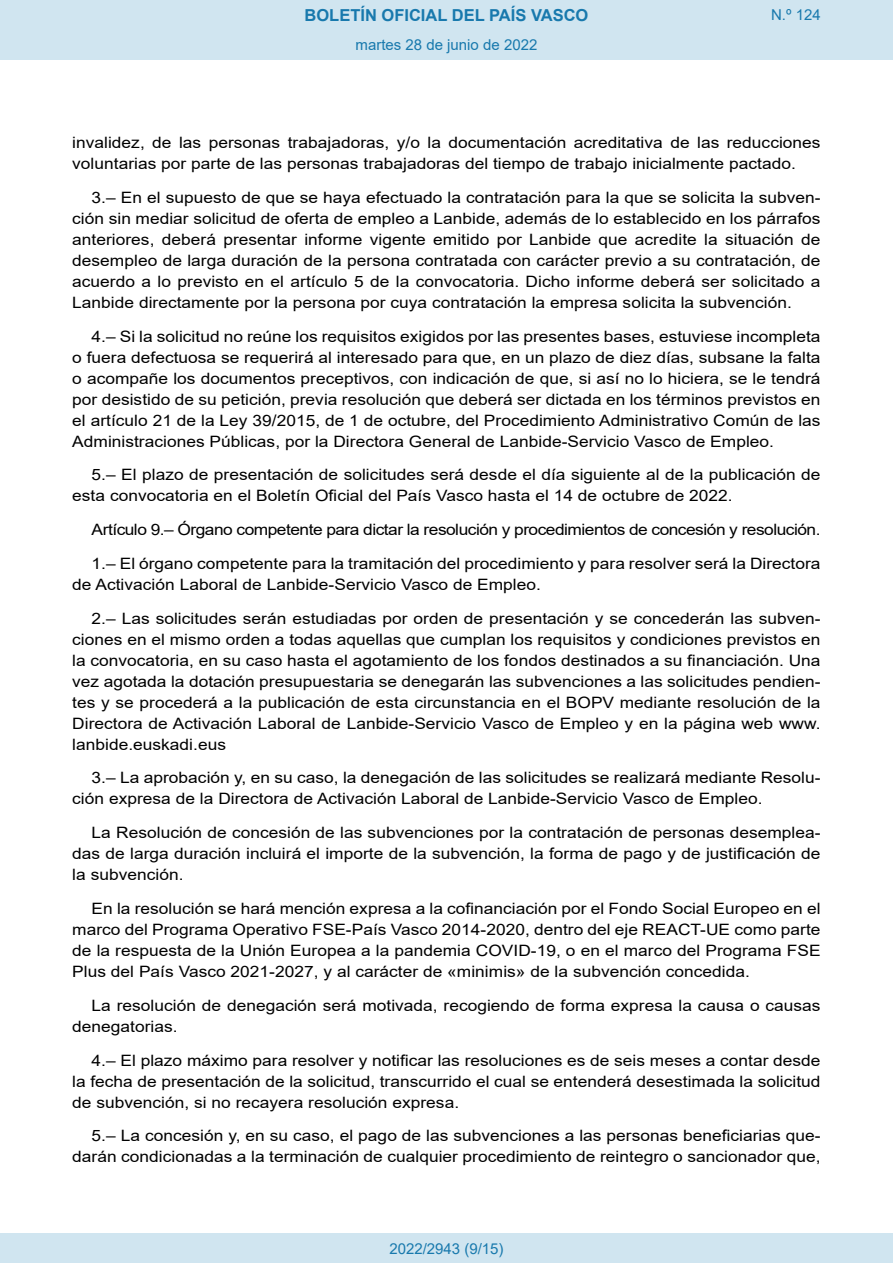
<style>
.page{position:relative;width:893px;height:1263px;background:#fff}
.page>*{position:absolute;margin:0;border:0;box-sizing:border-box;transform-origin:0 0}
.t1{font:700 16.5px "Arial";color:#1879ad}
.BOPVDetalle{font:15.6px/21px "Arial";color:#000;text-align:justify;scale:1.11 1}
.BOPVDetalle-2{font:15.6px "Arial";letter-spacing:-.03em;color:#000;scale:1.11 1}
.Paginacion_Centro{font:15px "Arial";color:#1879ad}
</style>
<div class="page">
<div style="left:0;top:0;width:893px;height:60px;background:#d0e5f0"></div>
<div style="left:0;top:1233px;width:893px;height:30px;background:#d0e5f0"></div>
<p class="t1" style="left:305px;top:3px;width:285px">BOLETÍN OFICIAL DEL PAÍS VASCO</p>
<p class="Paginacion_Centro" style="left:356px;top:35px;width:183px">martes 28 de junio de 2022</p>
<p class="Paginacion_Centro" style="left:771px;top:5px;width:51px">N.º 124</p>
<p class="BOPVDetalle" style="left:72px;top:132px;width:676px">invalidez, de las personas trabajadoras, y/o la documentación acreditativa de las reducciones voluntarias por parte de las personas trabajadoras del tiempo de trabajo inicialmente pactado.</p>
<p class="BOPVDetalle" style="left:72px;top:187px;width:676px;text-indent:19px">3.– En el supuesto de que se haya efectuado la contratación para la que se solicita la subven&shy;ción sin mediar solicitud de oferta de empleo a Lanbide, además de lo establecido en los párrafos anteriores, deberá presentar informe vigente emitido por Lanbide que acredite la situación de desempleo de larga duración de la persona contratada con carácter previo a su contratación, de acuerdo a lo previsto en el artículo 5 de la convocatoria. Dicho informe deberá ser solicitado a Lanbide directamente por la persona por cuya contratación la empresa solicita la subvención.</p>
<p class="BOPVDetalle" style="left:72px;top:326px;width:676px;text-indent:19px">4.– Si la solicitud no reúne los requisitos exigidos por las presentes bases, estuviese incompleta o fuera defectuosa se requerirá al interesado para que, en un plazo de diez días, subsane la falta o acompañe los documentos preceptivos, con indicación de que, si así no lo hiciera, se le tendrá por desistido de su petición, previa resolución que deberá ser dictada en los términos previstos en el artículo 21 de la Ley 39/2015, de 1 de octubre, del Procedimiento Administrativo Común de las Administraciones Públicas, por la Directora General de Lanbide-Servicio Vasco de Empleo.</p>
<p class="BOPVDetalle" style="left:72px;top:464px;width:676px;text-indent:19px">5.– El plazo de presentación de solicitudes será desde el día siguiente al de la publicación de esta convocatoria en el Boletín Oficial del País Vasco hasta el 14 de octubre de 2022.</p>
<p class="BOPVDetalle-2" style="left:92px;top:519px;width:658px">Artículo 9.– Órgano competente para dictar la resolución y procedimientos de concesión y resolución.</p>
<p class="BOPVDetalle" style="left:72px;top:553px;width:676px;text-indent:19px">1.– El órgano competente para la tramitación del procedimiento y para resolver será la Directora de Activación Laboral de Lanbide-Servicio Vasco de Empleo.</p>
<p class="BOPVDetalle" style="left:72px;top:608px;width:676px;text-indent:19px">2.– Las solicitudes serán estudiadas por orden de presentación y se concederán las subven&shy;ciones en el mismo orden a todas aquellas que cumplan los requisitos y condiciones previstos en la convocatoria, en su caso hasta el agotamiento de los fondos destinados a su financiación. Una vez agotada la dotación presupuestaria se denegarán las subvenciones a las solicitudes pendien&shy;tes y se procederá a la publicación de esta circunstancia en el BOPV mediante resolución de la Directora de Activación Laboral de Lanbide-Servicio Vasco de Empleo y en la página web www. lanbide.euskadi.eus</p>
<p class="BOPVDetalle" style="left:72px;top:767px;width:676px;text-indent:19px">3.– La aprobación y, en su caso, la denegación de las solicitudes se realizará mediante Resolu&shy;ción expresa de la Directora de Activación Laboral de Lanbide-Servicio Vasco de Empleo.</p>
<p class="BOPVDetalle" style="left:72px;top:822px;width:676px;text-indent:19px">La Resolución de concesión de las subvenciones por la contratación de personas desemplea&shy;das de larga duración incluirá el importe de la subvención, la forma de pago y de justificación de la subvención.</p>
<p class="BOPVDetalle" style="left:72px;top:898px;width:676px;text-indent:19px">En la resolución se hará mención expresa a la cofinanciación por el Fondo Social Europeo en el marco del Programa Operativo FSE-País Vasco 2014-2020, dentro del eje REACT-UE como parte de la respuesta de la Unión Europea a la pandemia COVID-19, o en el marco del Programa FSE Plus del País Vasco 2021-2027, y al carácter de «minimis» de la subvención concedida.</p>
<p class="BOPVDetalle" style="left:72px;top:995px;width:676px;text-indent:19px">La resolución de denegación será motivada, recogiendo de forma expresa la causa o causas denegatorias.</p>
<p class="BOPVDetalle" style="left:72px;top:1049px;width:676px;text-indent:19px">4.– El plazo máximo para resolver y notificar las resoluciones es de seis meses a contar desde la fecha de presentación de la solicitud, transcurrido el cual se entenderá desestimada la solicitud de subvención, si no recayera resolución expresa.</p>
<p class="BOPVDetalle" style="left:72px;top:1125px;width:676px;text-align:right">5.– La concesión y, en su caso, el pago de las subvenciones a las personas beneficiarias que&shy;darán condicionadas a la terminación de cualquier procedimiento de reintegro o sancionador que,</p>
<p class="Paginacion_Centro" style="left:389px;top:1238px;width:116px">2022/2943 (9/15)</p>
</div>
